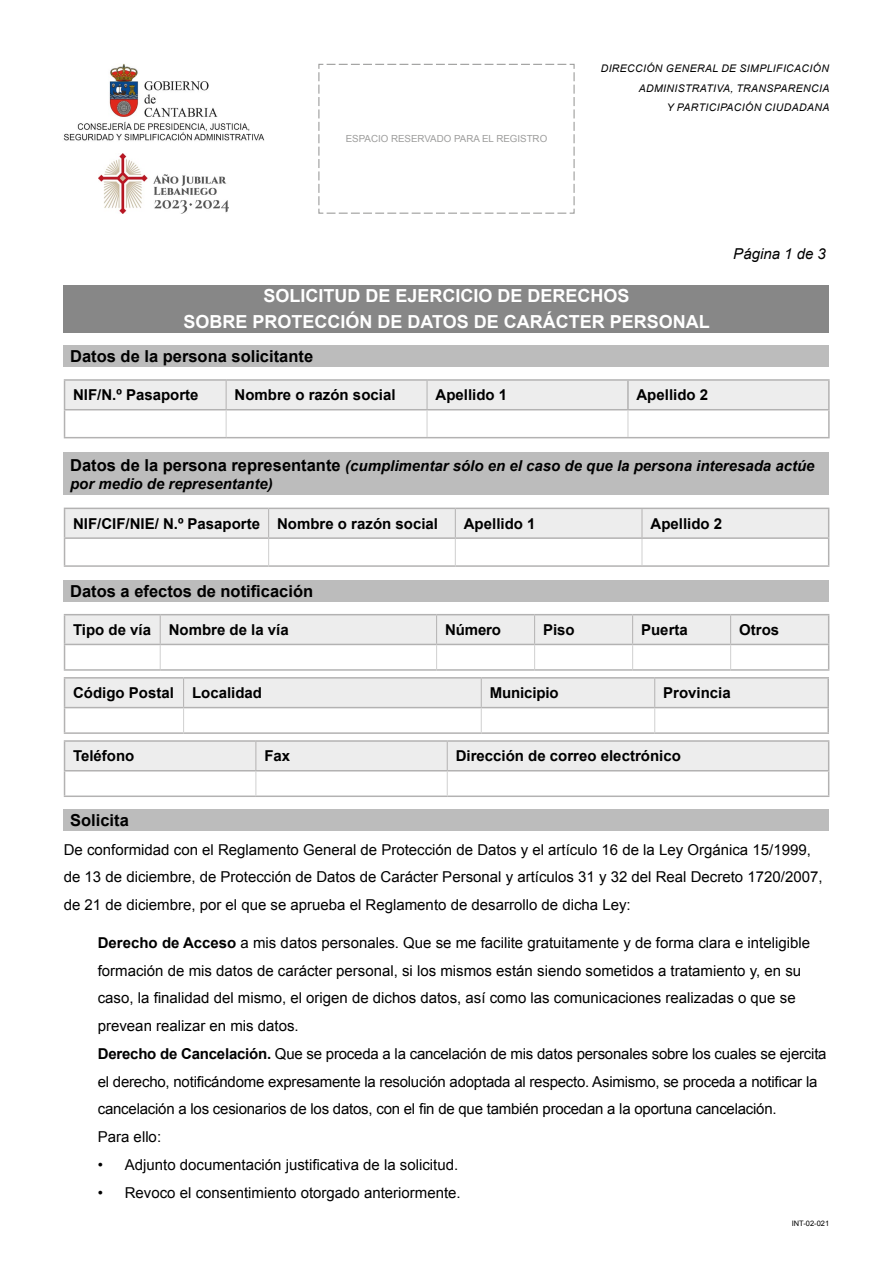
<style>
.page{position:relative;width:893px;height:1263px;background:#fff}
.page>*{position:absolute;margin:0;border:0;box-sizing:border-box;transform-origin:0 0}
.Título_documento_H1{font:700 18px/25.5px "Arial";color:#fff;text-align:center}
.Texto_apartados_H2{font:700 16.5px "Arial";color:#000}
.Texto_fuera_de_tabla_P{font:15px/27.8px "Arial";color:#000}
.Texto_tablas_encabezado_P{font:700 15px "Arial";color:#000}
.Texto_apartados_H2-2{font:italic 700 15px/18px "Arial";color:#000}
.Texto_paginación_P{font:italic 15px "Arial";color:#000}
.Texto_tablas_encabezado_P-2{font:italic 10.5px/19.5px "Arial";letter-spacing:.035em;color:#000;text-align:right}
.t1{font:9.75px "Arial";color:#9d9d9c}
.Texto_IMPRE{font:7.5px "Arial";color:#000}
.s1{font-style:normal;font-size:16.5px}
.s2{font-weight:700}
</style>
<div class="page">
<img style="left:63px;top:64px;width:202px;height:77px">
<img style="left:98px;top:154px;width:130px;height:60px">
<svg style="left:318px;top:63px;width:257px;height:151px"></svg>
<div style="left:64px;top:285px;width:765px;height:47px;background:#878787"></div>
<div style="left:64px;top:345px;width:765px;height:21px;background:#bcbcbc"></div>
<hr style="left:64px;top:379px;width:162px;height:2px;background:#b3b2b2">
<hr style="left:226px;top:379px;width:201px;height:2px;background:#b3b2b2">
<hr style="left:427px;top:379px;width:201px;height:2px;background:#b3b2b2">
<hr style="left:628px;top:379px;width:202px;height:2px;background:#b3b2b2">
<hr style="left:628px;top:409px;width:202px;height:1px;background:#b3b2b2">
<hr style="left:828px;top:410px;width:2px;height:27px;background:#b3b2b2">
<hr style="left:64px;top:437px;width:162px;height:1px;background:#b3b2b2">
<hr style="left:226px;top:437px;width:201px;height:1px;background:#b3b2b2">
<hr style="left:427px;top:437px;width:201px;height:1px;background:#b3b2b2">
<hr style="left:628px;top:437px;width:202px;height:1px;background:#b3b2b2">
<svg style="left:64px;top:380px;width:765px;height:57px"></svg>
<hr style="left:627px;top:381px;width:2px;height:28px;background:#b3b2b2">
<hr style="left:828px;top:381px;width:2px;height:28px;background:#b3b2b2">
<div style="left:64px;top:452px;width:765px;height:43px;background:#bcbcbc"></div>
<hr style="left:64px;top:565px;width:205px;height:2px;background:#b3b2b2">
<hr style="left:269px;top:565px;width:186px;height:2px;background:#b3b2b2">
<hr style="left:455px;top:565px;width:187px;height:2px;background:#b3b2b2">
<hr style="left:642px;top:565px;width:187px;height:2px;background:#b3b2b2">
<svg style="left:64px;top:508px;width:765px;height:57px"></svg>
<div style="left:64px;top:580px;width:765px;height:21px;background:#bcbcbc"></div>
<hr style="left:64px;top:614px;width:96px;height:1px;background:#b3b2b2">
<hr style="left:160px;top:614px;width:277px;height:1px;background:#b3b2b2">
<hr style="left:437px;top:614px;width:98px;height:1px;background:#b3b2b2">
<hr style="left:535px;top:614px;width:98px;height:1px;background:#b3b2b2">
<hr style="left:633px;top:614px;width:98px;height:1px;background:#b3b2b2">
<hr style="left:731px;top:614px;width:98px;height:1px;background:#b3b2b2">
<hr style="left:64px;top:669px;width:96px;height:2px;background:#b3b2b2">
<hr style="left:160px;top:669px;width:277px;height:2px;background:#b3b2b2">
<hr style="left:437px;top:669px;width:98px;height:2px;background:#b3b2b2">
<hr style="left:535px;top:669px;width:98px;height:2px;background:#b3b2b2">
<hr style="left:633px;top:669px;width:98px;height:2px;background:#b3b2b2">
<hr style="left:731px;top:669px;width:98px;height:2px;background:#b3b2b2">
<svg style="left:64px;top:615px;width:765px;height:54px"></svg>
<hr style="left:64px;top:677px;width:120px;height:2px;background:#b3b2b2">
<hr style="left:184px;top:677px;width:297px;height:2px;background:#b3b2b2">
<hr style="left:481px;top:677px;width:174px;height:2px;background:#b3b2b2">
<hr style="left:655px;top:677px;width:174px;height:2px;background:#b3b2b2">
<hr style="left:827px;top:679px;width:2px;height:28px;background:#b3b2b2">
<hr style="left:655px;top:707px;width:174px;height:1px;background:#b3b2b2">
<hr style="left:827px;top:708px;width:2px;height:24px;background:#b3b2b2">
<hr style="left:64px;top:732px;width:120px;height:2px;background:#b3b2b2">
<hr style="left:184px;top:732px;width:297px;height:2px;background:#b3b2b2">
<hr style="left:481px;top:732px;width:174px;height:2px;background:#b3b2b2">
<hr style="left:655px;top:732px;width:174px;height:2px;background:#b3b2b2">
<svg style="left:64px;top:678px;width:764px;height:54px"></svg>
<hr style="left:64px;top:740px;width:192px;height:2px;background:#b3b2b2">
<hr style="left:256px;top:740px;width:191px;height:2px;background:#b3b2b2">
<hr style="left:447px;top:740px;width:382px;height:2px;background:#b3b2b2">
<hr style="left:64px;top:795px;width:192px;height:2px;background:#b3b2b2">
<hr style="left:256px;top:795px;width:191px;height:2px;background:#b3b2b2">
<hr style="left:447px;top:795px;width:382px;height:2px;background:#b3b2b2">
<svg style="left:64px;top:741px;width:765px;height:54px"></svg>
<div style="left:64px;top:810px;width:765px;height:21px;background:#bcbcbc"></div>
<p class="t1" style="left:346px;top:132px;width:203px">ESPACIO RESERVADO PARA EL REGISTRO</p>
<p class="Texto_tablas_encabezado_P-2" style="left:601px;top:59px;width:230px">DIRECCIÓN GENERAL DE SIMPLIFICACIÓN<br>ADMINISTRATIVA, TRANSPARENCIA<br>Y PARTICIPACIÓN CIUDADANA</p>
<p class="Texto_paginación_P" style="left:733px;top:244px;width:94px">Página 1 de 3</p>
<h1 class="Título_documento_H1" style="left:183px;top:284px;width:528px">SOLICITUD DE EJERCICIO DE DERECHOS<br>SOBRE PROTECCIÓN DE DATOS DE CARÁCTER PERSONAL</h1>
<h2 class="Texto_apartados_H2" style="left:70px;top:345px;width:244px">Datos de la persona solicitante</h2>
<p class="Texto_tablas_encabezado_P" style="left:73px;top:385px;width:127px">NIF/N.º Pasaporte</p>
<p class="Texto_tablas_encabezado_P" style="left:235px;top:385px;width:162px">Nombre o razón social</p>
<p class="Texto_tablas_encabezado_P" style="left:436px;top:385px;width:73px">Apellido 1</p>
<p class="Texto_tablas_encabezado_P" style="left:636px;top:385px;width:73px">Apellido 2</p>
<h2 class="Texto_apartados_H2-2" style="left:70px;top:457px;width:746px"><span class="s1">Datos de la persona representante</span> (cumplimentar sólo en el caso de que la persona interesada actúe por medio de representante)</h2>
<p class="Texto_tablas_encabezado_P" style="left:73px;top:513px;width:189px">NIF/CIF/NIE/ N.º Pasaporte</p>
<p class="Texto_tablas_encabezado_P" style="left:277px;top:513px;width:162px">Nombre o razón social</p>
<p class="Texto_tablas_encabezado_P" style="left:464px;top:513px;width:73px">Apellido 1</p>
<p class="Texto_tablas_encabezado_P" style="left:650px;top:513px;width:73px">Apellido 2</p>
<h2 class="Texto_apartados_H2" style="left:70px;top:580px;width:244px">Datos a efectos de notificación</h2>
<p class="Texto_tablas_encabezado_P" style="left:73px;top:620px;width:80px">Tipo de vía</p>
<p class="Texto_tablas_encabezado_P" style="left:169px;top:620px;width:122px">Nombre de la vía</p>
<p class="Texto_tablas_encabezado_P" style="left:445px;top:620px;width:57px">Número</p>
<p class="Texto_tablas_encabezado_P" style="left:543px;top:620px;width:33px">Piso</p>
<p class="Texto_tablas_encabezado_P" style="left:641px;top:620px;width:48px">Puerta</p>
<p class="Texto_tablas_encabezado_P" style="left:739px;top:620px;width:42px">Otros</p>
<p class="Texto_tablas_encabezado_P" style="left:73px;top:683px;width:102px">Código Postal</p>
<p class="Texto_tablas_encabezado_P" style="left:192px;top:683px;width:72px">Localidad</p>
<p class="Texto_tablas_encabezado_P" style="left:490px;top:683px;width:70px">Municipio</p>
<p class="Texto_tablas_encabezado_P" style="left:663px;top:683px;width:69px">Provincia</p>
<p class="Texto_tablas_encabezado_P" style="left:73px;top:746px;width:63px">Teléfono</p>
<p class="Texto_tablas_encabezado_P" style="left:264px;top:746px;width:27px">Fax</p>
<p class="Texto_tablas_encabezado_P" style="left:456px;top:746px;width:227px">Dirección de correo electrónico</p>
<h2 class="Texto_apartados_H2" style="left:70px;top:810px;width:60px">Solicita</h2>
<p class="Texto_fuera_de_tabla_P" style="left:64px;top:836px;width:760px">De conformidad con el Reglamento General de Protección de Datos y el artículo 16 de la Ley Orgánica 15/1999, de 13 de diciembre, de Protección de Datos de Carácter Personal y artículos 31 y 32 del Real Decreto 1720/2007, de 21 de diciembre, por el que se aprueba el Reglamento de desarrollo de dicha Ley:</p>
<p class="Texto_fuera_de_tabla_P" style="left:98px;top:929px;width:714px"><span class="s2">Derecho de Acceso</span> a mis datos personales. Que se me facilite gratuitamente y de forma clara e inteligible formación de mis datos de carácter personal, si los mismos están siendo sometidos a tratamiento y, en su caso, la finalidad del mismo, el origen de dichos datos, así como las comunicaciones realizadas o que se prevean realizar en mis datos.</p>
<p class="Texto_fuera_de_tabla_P" style="left:98px;top:1040px;width:730px"><span class="s2">Derecho de Cancelación.</span> Que se proceda a la cancelación de mis datos personales sobre los cuales se ejercita el derecho, notificándome expresamente la resolución adoptada al respecto. Asimismo, se proceda a notificar la cancelación a los cesionarios de los datos, con el fin de que también procedan a la oportuna cancelación.</p>
<p class="Texto_fuera_de_tabla_P" style="left:98px;top:1123px;width:65px">Para ello:</p>
<p class="Texto_fuera_de_tabla_P" style="left:98px;top:1151px;width:362px">• Adjunto documentación justificativa de la solicitud.</p>
<p class="Texto_fuera_de_tabla_P" style="left:98px;top:1178px;width:364px">• Revoco el consentimiento otorgado anteriormente.</p>
<p class="Texto_IMPRE" style="left:792px;top:1218px;width:39px">INT-02-021</p>
</div>
